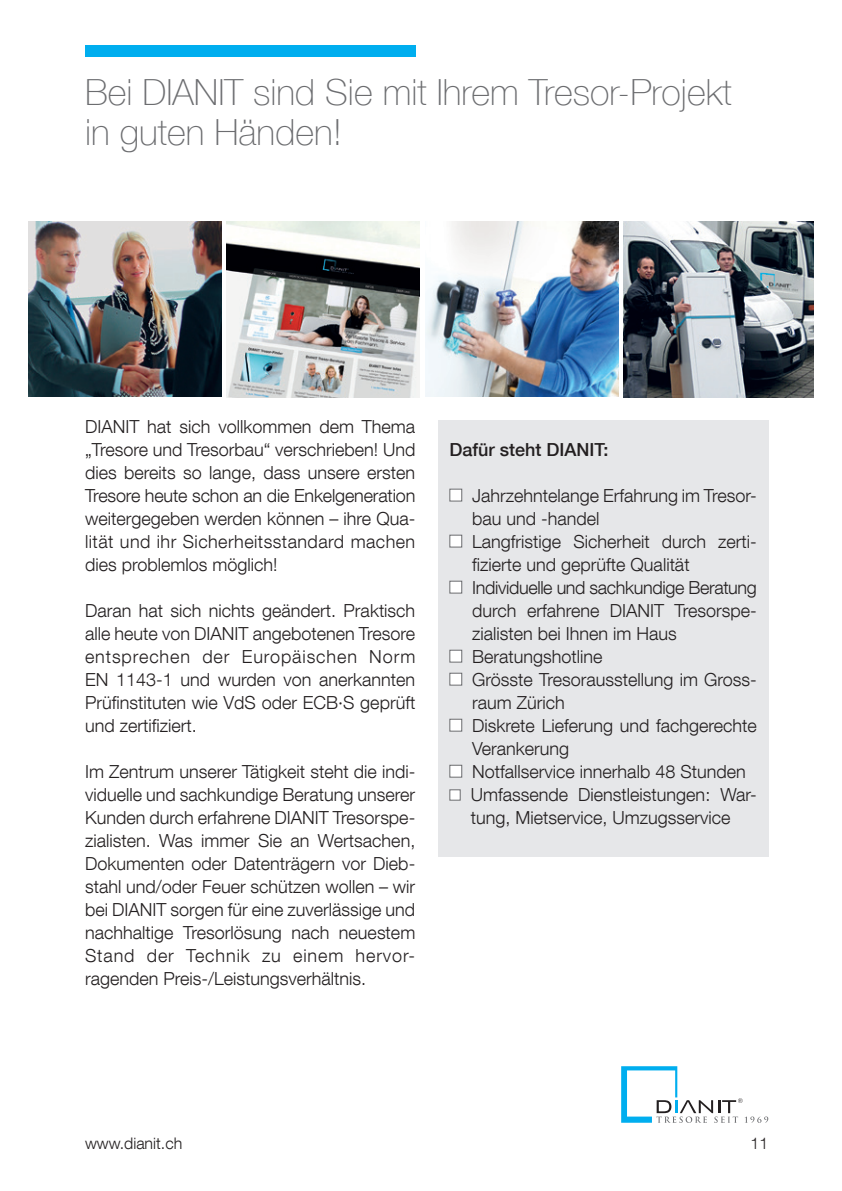
<style>
.page{position:relative;width:842px;height:1191px;background:#fff}
.page>*{position:absolute;margin:0;border:0;box-sizing:border-box;transform-origin:0 0}
._05_SeitenHeads_klei{font:100 36px/40px "Helvetica Neue LT Com";color:#6c6d70}
._03_Fliesstext_9{font:300 18px/23px "Helvetica Neue LT Com";color:#231f20}
._03_Fliesstext_Head{font:500 18px "Helvetica Neue LT Com";color:#231f20}
.t1{font:300 16px "Helvetica Neue LT Com";color:#231f20}
</style>
<div class="page">
<svg style="left:621px;top:1066px;width:147px;height:57px"></svg>
<div style="left:85px;top:45px;width:330px;height:12px;background:#00aeef"></div>
<img style="left:28px;top:221px;width:193px;height:176px">
<img style="left:227px;top:221px;width:193px;height:176px">
<img style="left:425px;top:221px;width:193px;height:176px">
<img style="left:624px;top:221px;width:190px;height:176px">
<div style="left:438px;top:420px;width:330px;height:436px;background:#e6e7e9"></div>
<div style="left:449px;top:488px;width:13px;height:13px;background:#fff;border:1px solid #6c6d70"></div>
<div style="left:449px;top:534px;width:13px;height:13px;background:#fff;border:1px solid #6c6d70"></div>
<div style="left:449px;top:580px;width:13px;height:13px;background:#fff;border:1px solid #6c6d70"></div>
<div style="left:449px;top:649px;width:13px;height:13px;background:#fff;border:1px solid #6c6d70"></div>
<div style="left:449px;top:672px;width:13px;height:13px;background:#fff;border:1px solid #6c6d70"></div>
<div style="left:449px;top:718px;width:13px;height:13px;background:#fff;border:1px solid #6c6d70"></div>
<div style="left:449px;top:764px;width:13px;height:13px;background:#fff;border:1px solid #6c6d70"></div>
<div style="left:449px;top:789px;width:12px;height:11px;background:#fff;border:1px solid #6c6d70"></div>
<p class="_05_SeitenHeads_klei" style="left:85px;top:72px;width:648px">Bei DIANIT sind Sie mit Ihrem Tresor-Projekt in guten Händen!</p>
<p class="_03_Fliesstext_9" style="left:85px;top:414px;width:332px">DIANIT hat sich vollkommen dem Thema „Tresore und Tresorbau“ verschrieben! Und dies bereits so lange, dass unsere ersten Tresore heute schon an die Enkelgeneration weitergegeben werden können – ihre Qua&shy;lität und ihr Sicherheitsstandard machen dies problemlos möglich!</p>
<p class="_03_Fliesstext_9" style="left:85px;top:598px;width:332px;text-align:justify">Daran hat sich nichts geändert. Praktisch alle heute von DIANIT angebotenen Tresore entsprechen der Europäischen Norm EN 1143-1 und wurden von anerkannten Prüfinstituten wie VdS oder ECB·S geprüft und zertifiziert.</p>
<p class="_03_Fliesstext_9" style="left:85px;top:759px;width:332px">Im Zentrum unserer Tätigkeit steht die indi&shy;viduelle und sachkundige Beratung unserer Kunden durch erfahrene DIANIT Tresorspe&shy;zialisten. Was immer Sie an Wertsachen, Dokumenten oder Datenträgern vor Dieb&shy;stahl und/oder Feuer schützen wollen – wir bei DIANIT sorgen für eine zuverlässige und nachhaltige Tresorlösung nach neuestem Stand der Technik zu einem hervor&shy;ragenden Preis-/Leistungsverhältnis.</p>
<p class="_03_Fliesstext_Head" style="left:449px;top:438px;width:161px">Dafür steht DIANIT:</p>
<p class="_03_Fliesstext_9" style="left:472px;top:483px;width:286px">Jahrzehntelange Erfahrung im Tresor&shy;bau und -handel</p>
<p class="_03_Fliesstext_9" style="left:472px;top:529px;width:284px">Langfristige Sicherheit durch zerti&shy;fizierte und geprüfte Qualität</p>
<p class="_03_Fliesstext_9" style="left:472px;top:575px;width:286px;text-align:justify">Individuelle und sachkundige Beratung durch erfahrene DIANIT Tresorspe&shy;zialisten bei Ihnen im Haus</p>
<p class="_03_Fliesstext_9" style="left:472px;top:644px;width:132px">Beratungshotline</p>
<p class="_03_Fliesstext_9" style="left:472px;top:667px;width:286px">Grösste Tresorausstellung im Gross&shy;raum Zürich</p>
<p class="_03_Fliesstext_9" style="left:472px;top:713px;width:286px">Diskrete Lieferung und fachgerechte<br>Verankerung</p>
<p class="_03_Fliesstext_9" style="left:472px;top:759px;width:275px">Notfallservice innerhalb 48 Stunden</p>
<p class="_03_Fliesstext_9" style="left:471px;top:782px;width:288px">Umfassende Dienstleistungen: War&shy;tung, Mietservice, Umzugsservice</p>
<p class="t1" style="left:85px;top:1133px;width:99px">www.dianit.ch</p>
<p class="t1" style="left:750px;top:1133px;width:19px">11</p>
</div>
